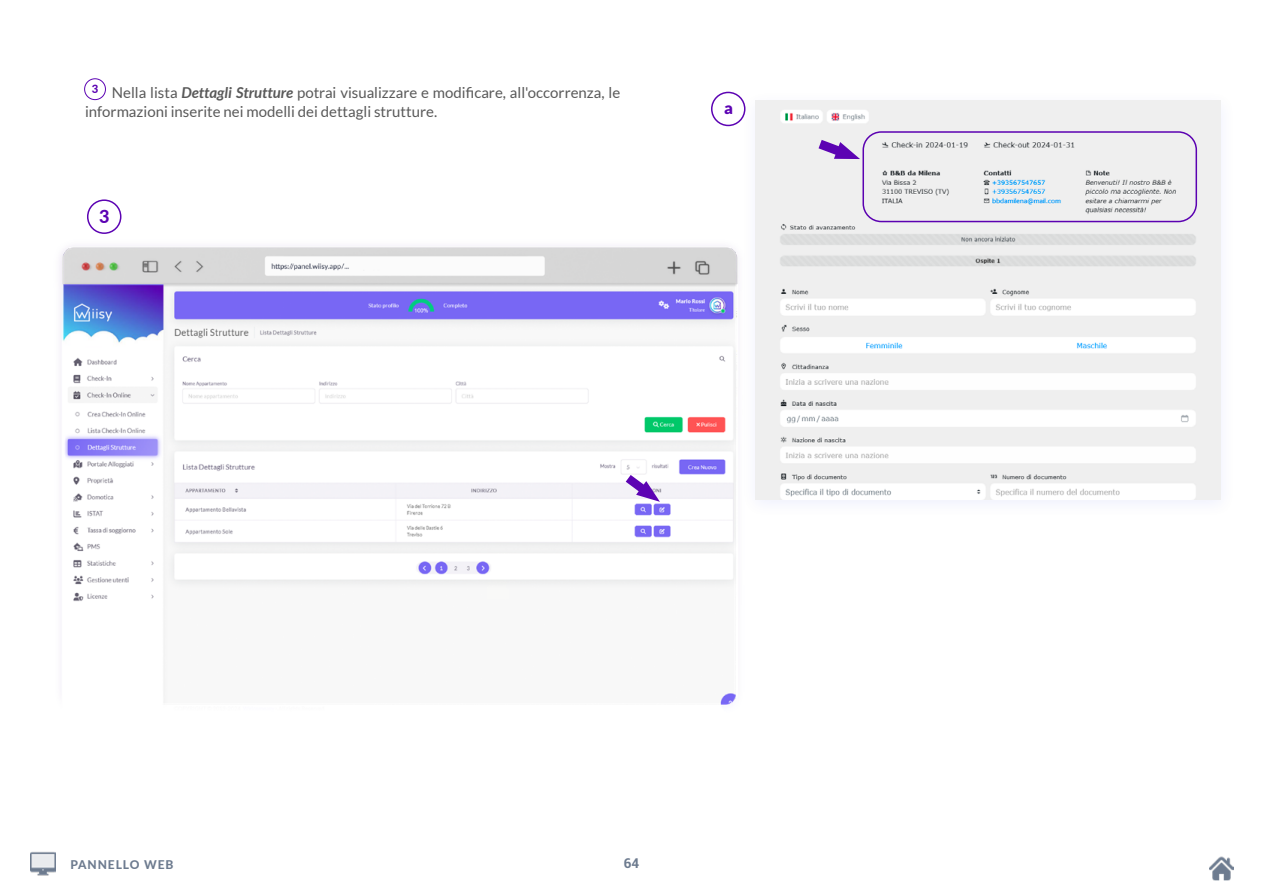
<style>
.page{position:relative;width:1263px;height:893px;background:#fff}
.page>*{position:absolute;margin:0;border:0;box-sizing:border-box;transform-origin:0 0}
.t1{font:800 18px "Lato";color:#5c03b3}
.t2{font:900 16.5px "Lato";color:#5c03b3}
.t3{font:15px/19.5px "Lato";color:#595959}
.t4{font:700 13.5px "Roboto";color:#6d7b8f}
.t5{font:800 12px "Lato";letter-spacing:.075em;color:#6d7b8f}
.t6{font:800 11.4px "Lato";color:#5c03b3}
.s1{font-weight:700;font-style:italic}
</style>
<div class="page">
<img style="left:30px;top:851px;width:26px;height:25px">
<img style="left:1209px;top:856px;width:24px;height:24px">
<div style="left:84px;top:78px;width:22px;height:22px;border:1px solid #5c03b3;border-radius:50%"></div>
<img style="left:60px;top:247px;width:678px;height:458px">
<svg style="left:616px;top:467px;width:44px;height:38px"></svg>
<div style="left:87px;top:199px;width:34px;height:35px;border:2px solid #5c03b3;border-radius:50%"></div>
<img style="left:756px;top:100px;width:465px;height:399px">
<div style="left:711px;top:92px;width:34px;height:34px;border:2px solid #5c03b3;border-radius:50%"></div>
<svg style="left:808px;top:132px;width:52px;height:34px"></svg>
<div style="left:862px;top:131px;width:335px;height:91px;border:2px solid #5b01b1;border-radius:18px"></div>
<p class="t6" style="left:92px;top:81px;width:8px">3</p>
<p class="t3" style="left:85px;top:82px;width:537px;text-indent:27px">Nella lista <span class="s1">Dettagli Strutture</span> potrai visualizzare e modificare, all'occorrenza, le informazioni inserite nei modelli dei dettagli strutture.</p>
<p class="t1" style="left:99px;top:203px;width:12px">3</p>
<p class="t2" style="left:724px;top:98px;width:10px">a</p>
<p class="t5" style="left:70px;top:855px;width:105px">PANNELLO WEB</p>
<p class="t4" style="left:624px;top:854px;width:17px">64</p>
</div>
